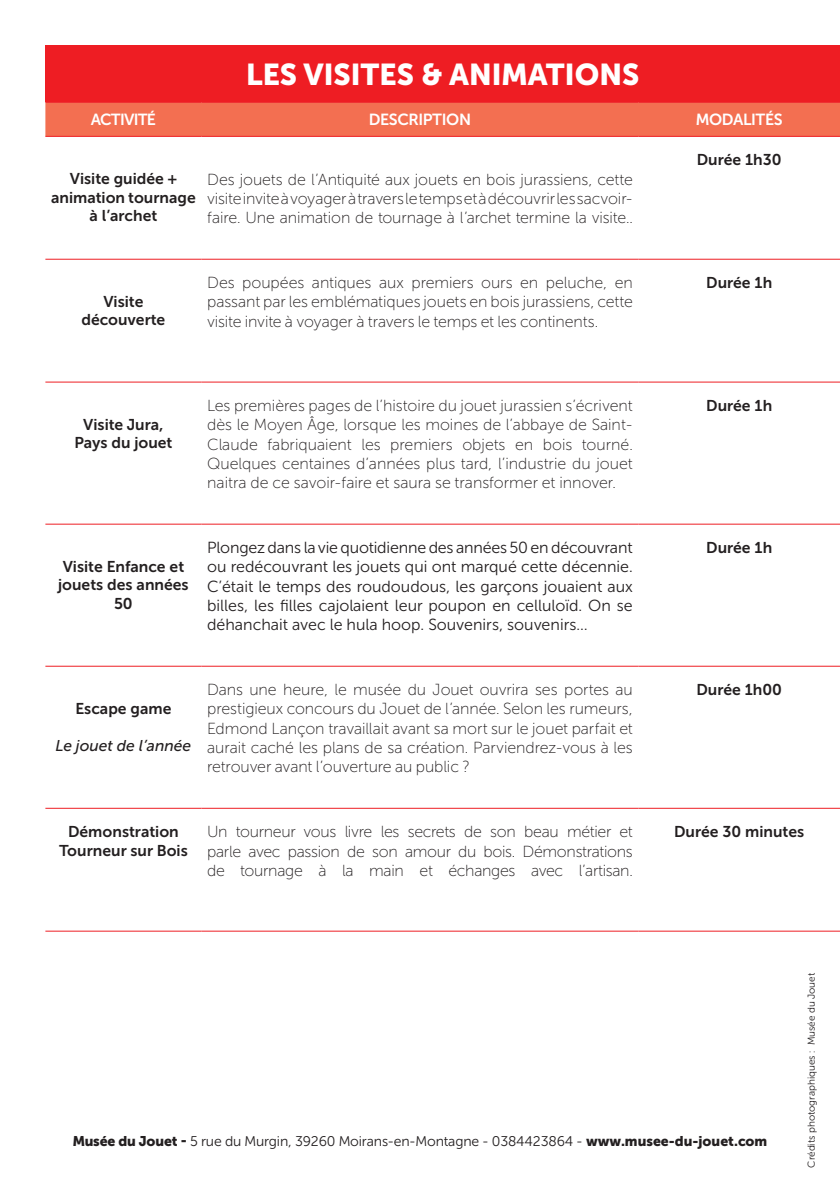
<style>
.page{position:relative;width:840px;height:1191px;background:#fff}
.page>*{position:absolute;margin:0;border:0;box-sizing:border-box;transform-origin:0 0}
.t1{font:30px "Museo Sans Cyrl 900";color:#fff}
._01{font:16px/19.2px "Museo Sans Cyrl 100";letter-spacing:-.005em;color:#231f20;text-align:justify}
.TABLEAU-description{font:16px/19.2px "Museo Sans Cyrl 100";letter-spacing:-.02em;color:#231f20;text-align:justify}
._01-2{font:16px/19.2px "Museo Sans Cyrl 300";color:#231f20;text-align:justify}
.t2{font:16px "Museo Sans Cyrl 700";letter-spacing:-.025em;color:#fff}
.t3{font:16px "Museo Sans Cyrl 700";letter-spacing:-.05em;color:#fff}
.TABLEAU-titre_et_mod{font:15.6px/18.8px "Museo Sans Cyrl 700";color:#231f20;text-align:center}
._05{font:15.6px "Museo Sans Cyrl 700";color:#231f20}
.TABLEAU-titre_et_mod-2{font:italic 15.6px "Museo Sans Cyrl 500";color:#231f20}
.t4{font:14px "Museo Sans Cyrl 300";letter-spacing:-.01em;color:#231f20}
.t5{font:10px "Museo Sans Cyrl 300";color:#231f20}
.s1{font-family:"Museo Sans Cyrl 900"}
</style>
<div class="page">
<div style="left:45px;top:46px;width:794px;height:56px;background:#ee1d23"></div>
<div style="left:45px;top:103px;width:794px;height:33px;background:#f36f51"></div>
<hr style="left:45px;top:45px;width:156px;height:1px;background:#ee1d23">
<hr style="left:201px;top:45px;width:437px;height:1px;background:#ee1d23">
<hr style="left:638px;top:45px;width:201px;height:1px;background:#ee1d23">
<hr style="left:45px;top:102px;width:156px;height:1px;background:#ee1d23">
<hr style="left:201px;top:102px;width:437px;height:1px;background:#ee1d23">
<hr style="left:638px;top:102px;width:201px;height:1px;background:#ee1d23">
<hr style="left:45px;top:136px;width:156px;height:1px;background:#ee1d23">
<hr style="left:201px;top:136px;width:437px;height:1px;background:#ee1d23">
<hr style="left:638px;top:136px;width:201px;height:1px;background:#ee1d23">
<hr style="left:45px;top:259px;width:156px;height:1px;background:#ee1d23">
<hr style="left:201px;top:259px;width:437px;height:1px;background:#ee1d23">
<hr style="left:638px;top:259px;width:201px;height:1px;background:#ee1d23">
<hr style="left:45px;top:381px;width:156px;height:1px;background:#ee1d23">
<hr style="left:201px;top:381px;width:437px;height:1px;background:#ee1d23">
<hr style="left:638px;top:381px;width:201px;height:1px;background:#ee1d23">
<hr style="left:45px;top:523px;width:156px;height:1px;background:#ee1d23">
<hr style="left:201px;top:523px;width:437px;height:1px;background:#ee1d23">
<hr style="left:638px;top:523px;width:201px;height:1px;background:#ee1d23">
<hr style="left:45px;top:665px;width:156px;height:1px;background:#ee1d23">
<hr style="left:201px;top:665px;width:437px;height:1px;background:#ee1d23">
<hr style="left:638px;top:665px;width:201px;height:1px;background:#ee1d23">
<hr style="left:45px;top:807px;width:156px;height:1px;background:#ee1d23">
<hr style="left:201px;top:807px;width:437px;height:1px;background:#ee1d23">
<hr style="left:638px;top:807px;width:201px;height:1px;background:#ee1d23">
<hr style="left:45px;top:930px;width:156px;height:1px;background:#ee1d23">
<hr style="left:201px;top:930px;width:437px;height:1px;background:#ee1d23">
<hr style="left:638px;top:930px;width:201px;height:1px;background:#ee1d23">
<p class="t1" style="left:246px;top:58px;width:394px">LES VISITES &amp; ANIMATIONS</p>
<p class="t3" style="left:91px;top:111px;width:67px">ACTIVITÉ</p>
<p class="t2" style="left:368px;top:111px;width:104px">DESCRIPTION</p>
<p class="t2" style="left:695px;top:111px;width:88px">MODALITÉS</p>
<p class="TABLEAU-titre_et_mod" style="left:51px;top:169px;width:146px">Visite guidée + animation tournage à l’archet</p>
<p class="TABLEAU-description" style="left:207px;top:170px;width:427px">Des jouets de l’Antiquité aux jouets en bois jurassiens, cette visite invite à voyager à travers le temps et à découvrir les sacvoir&shy;faire. Une animation de tournage à l’archet termine la visite..</p>
<p class="TABLEAU-titre_et_mod" style="left:696px;top:150px;width:86px">Durée 1h30</p>
<p class="TABLEAU-titre_et_mod" style="left:103px;top:292px;width:42px">Visite</p>
<p class="TABLEAU-titre_et_mod" style="left:81px;top:311px;width:85px">découverte</p>
<p class="_01" style="left:207px;top:273px;width:427px">Des poupées antiques aux premiers ours en peluche, en passant par les emblématiques jouets en bois jurassiens, cette visite invite à voyager à travers le temps et les continents.</p>
<p class="TABLEAU-titre_et_mod" style="left:705px;top:273px;width:67px">Durée 1h</p>
<p class="_05" style="left:83px;top:415px;width:82px">Visite Jura,</p>
<p class="_05" style="left:74px;top:434px;width:99px">Pays du jouet</p>
<p class="_01" style="left:207px;top:396px;width:427px">Les premières pages de l’histoire du jouet jurassien s’écrivent dès le Moyen Âge, lorsque les moines de l’abbaye de Saint-Claude fabriquaient les premiers objets en bois tourné.<br>Quelques centaines d’années plus tard, l’industrie du jouet naitra de ce savoir-faire et saura se transformer et innover.</p>
<p class="TABLEAU-titre_et_mod" style="left:705px;top:396px;width:67px">Durée 1h</p>
<p class="TABLEAU-titre_et_mod" style="left:58px;top:557px;width:132px">Visite Enfance et jouets des années<br>50</p>
<p class="_01-2" style="left:207px;top:538px;width:427px">Plongez dans la vie quotidienne des années 50 en découvrant ou redécouvrant les jouets qui ont marqué cette décennie.<br>C’était le temps des roudoudous, les garçons jouaient aux billes, les filles cajolaient leur poupon en celluloïd. On se déhanchait avec le hula hoop. Souvenirs, souvenirs…</p>
<p class="TABLEAU-titre_et_mod" style="left:705px;top:538px;width:67px">Durée 1h</p>
<p class="TABLEAU-titre_et_mod" style="left:75px;top:699px;width:97px">Escape game</p>
<p class="TABLEAU-titre_et_mod-2" style="left:56px;top:737px;width:137px">Le jouet de l’année</p>
<p class="_01" style="left:207px;top:680px;width:427px">Dans une heure, le musée du Jouet ouvrira ses portes au prestigieux concours du Jouet de l’année. Selon les rumeurs, Edmond Lançon travaillait avant sa mort sur le jouet parfait et aurait caché les plans de sa création. Parviendrez-vous à les retrouver avant l’ouverture au public ?</p>
<p class="TABLEAU-titre_et_mod" style="left:696px;top:680px;width:87px">Durée 1h00</p>
<p class="TABLEAU-titre_et_mod" style="left:59px;top:822px;width:130px">Démonstration<br>Tourneur sur Bois</p>
<p class="TABLEAU-description" style="left:207px;top:822px;width:427px">Un tourneur vous livre les secrets de son beau métier et parle avec passion de son amour du bois. Démonstrations de tournage à la main et échanges avec l’artisan.</p>
<p class="TABLEAU-titre_et_mod" style="left:673px;top:822px;width:131px">Durée 30 minutes</p>
<p class="t4" style="left:73px;top:1133px;width:695px"><span class="s1">Musée du Jouet -</span> 5 rue du Murgin, 39260 Moirans-en-Montagne - 03 84 42 38 64 - <span class="s1">www.musee-du-jouet.com</span></p>
<p class="t5" style="left:805px;top:1167px;width:196px;rotate:-90deg">Crédits photographiques : Musée du Jouet</p>
</div>
